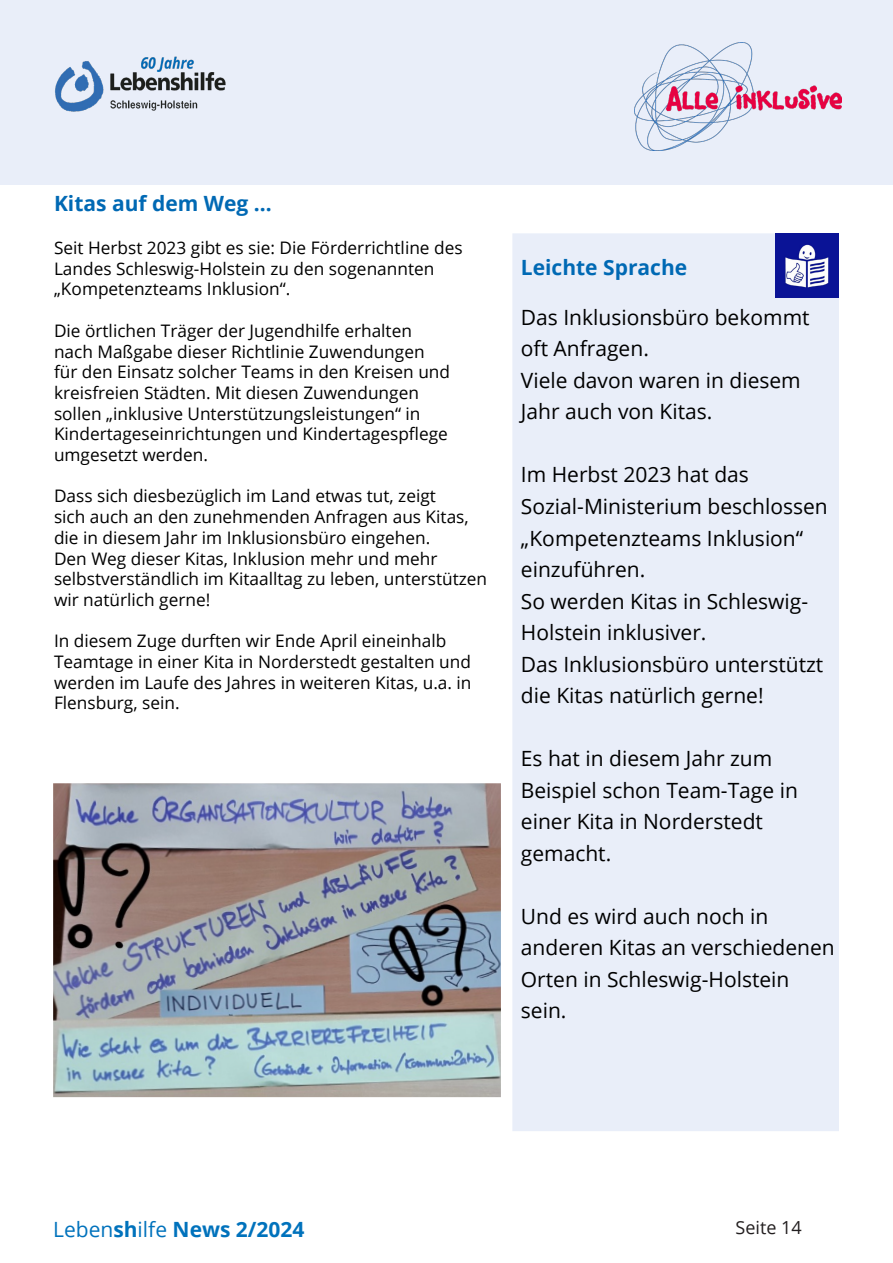
<style>
.page{position:relative;width:893px;height:1263px;background:#fff}
.page>*{position:absolute;margin:0;border:0;box-sizing:border-box;transform-origin:0 0}
.Leichte_Sprache{font:21px/31.5px "Open Sans";color:#000}
.t1{font:700 21px "Open Sans";color:#0072bc}
.Überschrift{font:700 21px "Open Sans";color:#0069b4}
.Leichte_Sprache-2{font:700 21px "Open Sans";color:#0069b4}
.t2{font:18px "Open Sans";color:#231f20}
.Artikel{font:17.25px/20.7px "Open Sans";color:#000}
.s1{font-style:inherit}
.s2{font-weight:400}
</style>
<div class="page">
<div style="left:0;top:0;width:893px;height:185px;background:#e9eef9"></div>
<img style="left:55px;top:56px;width:171px;height:56px">
<div style="left:512px;top:233px;width:327px;height:898px;background:#e9eef9"></div>
<img style="left:775px;top:233px;width:64px;height:64px">
<img style="left:53px;top:783px;width:448px;height:314px">
<img style="left:635px;top:42px;width:206px;height:109px">
<p class="Überschrift" style="left:54px;top:188px;width:219px">Kitas auf dem Weg …</p>
<p class="Artikel" style="left:54px;top:237px;width:410px">Seit Herbst 2023 gibt es sie: Die Förderrichtline des<br>Landes Schleswig-Holstein zu den sogenannten „Kompetenzteams Inklusion“.</p>
<p class="Artikel" style="left:54px;top:320px;width:398px">Die örtlichen Träger der Jugendhilfe erhalten nach Maßgabe dieser Richtlinie Zuwendungen für den Einsatz solcher Teams in den Kreisen und kreisfreien Städten. Mit diesen Zuwendungen sollen „inklusive Unterstützungsleistungen“ in Kindertageseinrichtungen und Kindertagespflege umgesetzt werden.</p>
<p class="Artikel" style="left:54px;top:485px;width:435px">Dass sich diesbezüglich im Land etwas tut, zeigt<br>sich auch an den zunehmenden Anfragen aus Kitas, die in diesem Jahr im Inklusionsbüro eingehen.<br>Den Weg dieser Kitas, Inklusion mehr und mehr selbstverständlich im Kitaalltag zu leben, unterstützen wir natürlich gerne!</p>
<p class="Artikel" style="left:54px;top:630px;width:419px">In diesem Zuge durften wir Ende April eineinhalb Teamtage in einer Kita in Norderstedt gestalten und werden im Laufe des Jahres in weiteren Kitas, u.a. in Flensburg, sein.</p>
<p class="Leichte_Sprache-2" style="left:521px;top:252px;width:168px">Leichte Sprache</p>
<p class="Leichte_Sprache" style="left:521px;top:301px;width:290px">Das Inklusionsbüro bekommt oft Anfragen.<br>Viele davon <span class="s1">waren</span> in diesem<br>Jahr <span class="s1">auch</span> von Kitas.</p>
<p class="Leichte_Sprache" style="left:521px;top:459px;width:308px">Im Herbst 2023 hat das<br>Sozial-Ministerium beschlossen „Kompetenzteams Inklusion“ einzuführen.<br>So werden Kitas in Schleswig-<br>Holstein inklusiver.<br>Das Inklusionsbüro unterstützt die Kitas natürlich gerne!</p>
<p class="Leichte_Sprache" style="left:521px;top:742px;width:279px">Es hat in diesem Jahr zum<br>Beispiel schon Team-Tage in <span class="s1">ein</span>er Kita in Norderstedt gemacht.</p>
<p class="Leichte_Sprache" style="left:521px;top:900px;width:315px">Und es wird auch noch in anderen Kitas an verschiedenen<br><span class="s1">O</span>rten in Schleswig-Holstein sein.</p>
<p class="t1" style="left:53px;top:1214px;width:253px"><span class="s2">Leben</span>sh<span class="s2">ilfe</span> News 2/2024</p>
<p class="t2" style="left:736px;top:1215px;width:68px">Seite 14</p>
</div>
